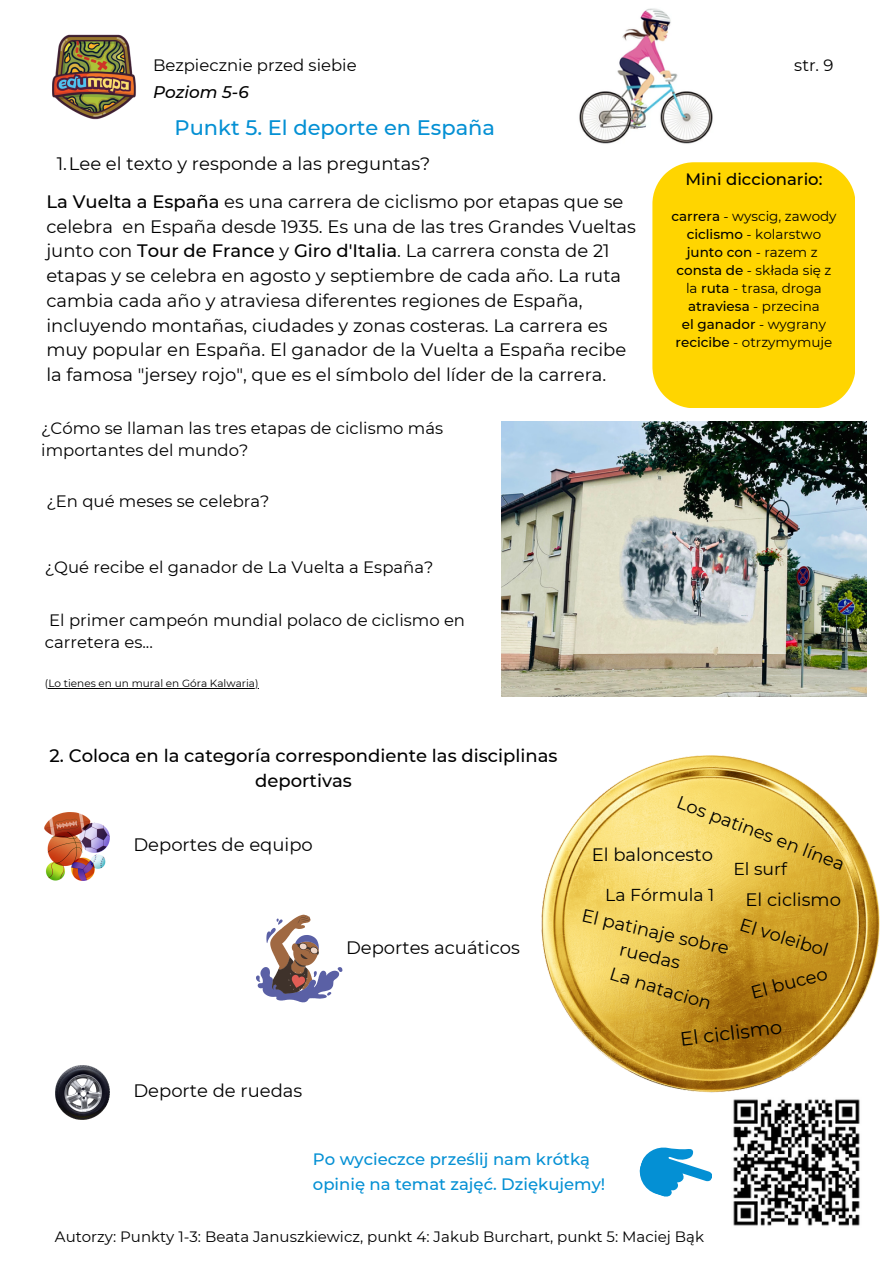
<style>
.page{position:relative;width:893px;height:1264px;background:#fff}
.page>*{position:absolute;margin:0;border:0;box-sizing:border-box;transform-origin:0 0}
.t1{font:500 21px "Montserrat";color:#0490d4}
.t2{font:19.35px "Montserrat";color:#000}
.t3{font:18px/24.8px "Montserrat";color:#000}
.t4{font:500 18px/24.8px "Montserrat";color:#000;text-align:center}
.t5{font:17.25px "Montserrat";color:#000}
.t6{font:italic 500 16.8px "Montserrat";color:#000}
.t7{font:16.5px/22.8px "Montserrat";color:#000}
.t8{font:500 16.5px/24.8px "Montserrat";color:#0490d4}
.t9{font:500 16.5px "Montserrat";color:#000}
.t10{font:15px "Montserrat";color:#000}
.t11{font:13.5px "Montserrat";color:#000}
.t12{font:500 13.5px "Montserrat";color:#000}
.t13{font:10.5px "Montserrat";color:#000}
.s1{font-weight:500}
.s2{font-weight:400}
</style>
<div class="page">
<img style="left:52px;top:34px;width:84px;height:86px">
<img style="left:579px;top:8px;width:134px;height:136px">
<svg style="left:639px;top:1147px;width:73px;height:50px"></svg>
<img style="left:713px;top:1092px;width:147px;height:134px">
<img style="left:501px;top:422px;width:365px;height:274px">
<div style="left:652px;top:162px;width:203px;height:246px;background:#ffd500"></div>
<img style="left:45px;top:812px;width:64px;height:68px">
<img style="left:55px;top:1065px;width:54px;height:54px">
<svg style="left:256px;top:914px;width:86px;height:88px"></svg>
<img style="left:541px;top:755px;width:338px;height:337px">
<hr style="left:48px;top:687px;width:210px;height:1px;background:#000">
<p class="t7" style="left:153px;top:53px;width:205px">Bezpiecznie przed siebie</p>
<p class="t6" style="left:153px;top:82px;width:97px">Poziom 5-6</p>
<p class="t1" style="left:174px;top:115px;width:322px">Punkt 5. El deporte en España</p>
<p class="t3" style="left:57px;top:151px;width:375px">1.Lee el texto y responde a las preguntas?</p>
<p class="t3" style="left:46px;top:189px;width:591px"><span class="s1">La Vuelta a España</span> es una carrera de ciclismo por etapas que se celebra en España desde 1935. Es una de las tres Grandes Vueltas junto con <span class="s1">Tour de France</span> y <span class="s1">Giro d'Italia</span>. La carrera consta de 21 etapas y se celebra en agosto y septiembre de cada año. La ruta cambia cada año y atraviesa diferentes regiones de España, incluyendo montañas, ciudades y zonas costeras. La carrera es muy popular en España. El ganador de la Vuelta a España recibe la famosa "jersey rojo", que es el símbolo del líder de la carrera.</p>
<p class="t7" style="left:41px;top:417px;width:403px">¿Cómo se llaman las tres etapas de ciclismo más importantes del mundo?</p>
<p class="t7" style="left:47px;top:489px;width:224px">¿En qué meses se celebra?</p>
<p class="t7" style="left:45px;top:555px;width:390px">¿Qué recibe el ganador de La Vuelta a España?</p>
<p class="t7" style="left:45px;top:608px;width:421px">El primer campeón mundial polaco de ciclismo en carretera es...</p>
<p class="t13" style="left:45px;top:676px;width:215px">(Lo tienes en un mural en Góra Kalwaria)</p>
<p class="t4" style="left:50px;top:743px;width:509px">2. Coloca en la categoría correspondiente las disciplinas deportivas</p>
<p class="t7" style="left:794px;top:53px;width:41px">str. 9</p>
<p class="t9" style="left:685px;top:169px;width:138px">Mini diccionario:</p>
<p class="t11" style="left:671px;top:208px;width:167px"><span class="s1">carrera</span> - wyscig, zawody</p>
<p class="t11" style="left:686px;top:226px;width:136px"><span class="s1">ciclismo</span> - kolarstwo</p>
<p class="t12" style="left:686px;top:244px;width:132px">junto con <span class="s2">- razem z</span></p>
<p class="t11" style="left:676px;top:262px;width:157px"><span class="s1">consta de</span> - składa się z</p>
<p class="t11" style="left:686px;top:280px;width:137px">la <span class="s1">ruta</span> - trasa, droga</p>
<p class="t12" style="left:688px;top:298px;width:133px">atraviesa <span class="s2">- przecina</span></p>
<p class="t12" style="left:682px;top:316px;width:146px">el ganador <span class="s2">- wygrany</span></p>
<p class="t11" style="left:675px;top:334px;width:158px"><span class="s1">recicibe</span> - otrzymymuje</p>
<p class="t3" style="left:133px;top:832px;width:181px">Deportes de equipo</p>
<p class="t3" style="left:346px;top:935px;width:175px">Deportes acuáticos</p>
<p class="t3" style="left:133px;top:1078px;width:170px">Deporte de ruedas</p>
<p class="t3" style="left:682px;top:789px;width:179px;rotate:21deg">Los patines en línea</p>
<p class="t5" style="left:605px;top:884px;width:110px">La Fórmula 1</p>
<p class="t3" style="left:591px;top:842px;width:123px">El baloncesto</p>
<p class="t5" style="left:733px;top:858px;width:55px">El surf</p>
<p class="t3" style="left:745px;top:887px;width:97px">El ciclismo</p>
<p class="t3" style="left:585px;top:902px;width:152px;text-align:center;rotate:13deg">El patinaje sobre ruedas</p>
<p class="t3" style="left:744px;top:912px;width:93px;rotate:17deg">El voleibol</p>
<p class="t3" style="left:614px;top:961px;width:107px;rotate:17deg">La natacion</p>
<p class="t3" style="left:748px;top:980px;width:80px;rotate:-14deg">El buceo</p>
<p class="t2" style="left:679px;top:1027px;width:104px;rotate:-7deg">El ciclismo</p>
<p class="t8" style="left:313px;top:1146px;width:294px">Po wycieczce prześlij nam krótką opinię na temat zajęć. Dziękujemy!</p>
<p class="t10" style="left:55px;top:1227px;width:650px">Autorzy: Punkty 1-3: Beata Januszkiewicz, punkt 4: Jakub Burchart, punkt 5: Maciej Bąk</p>
</div>
